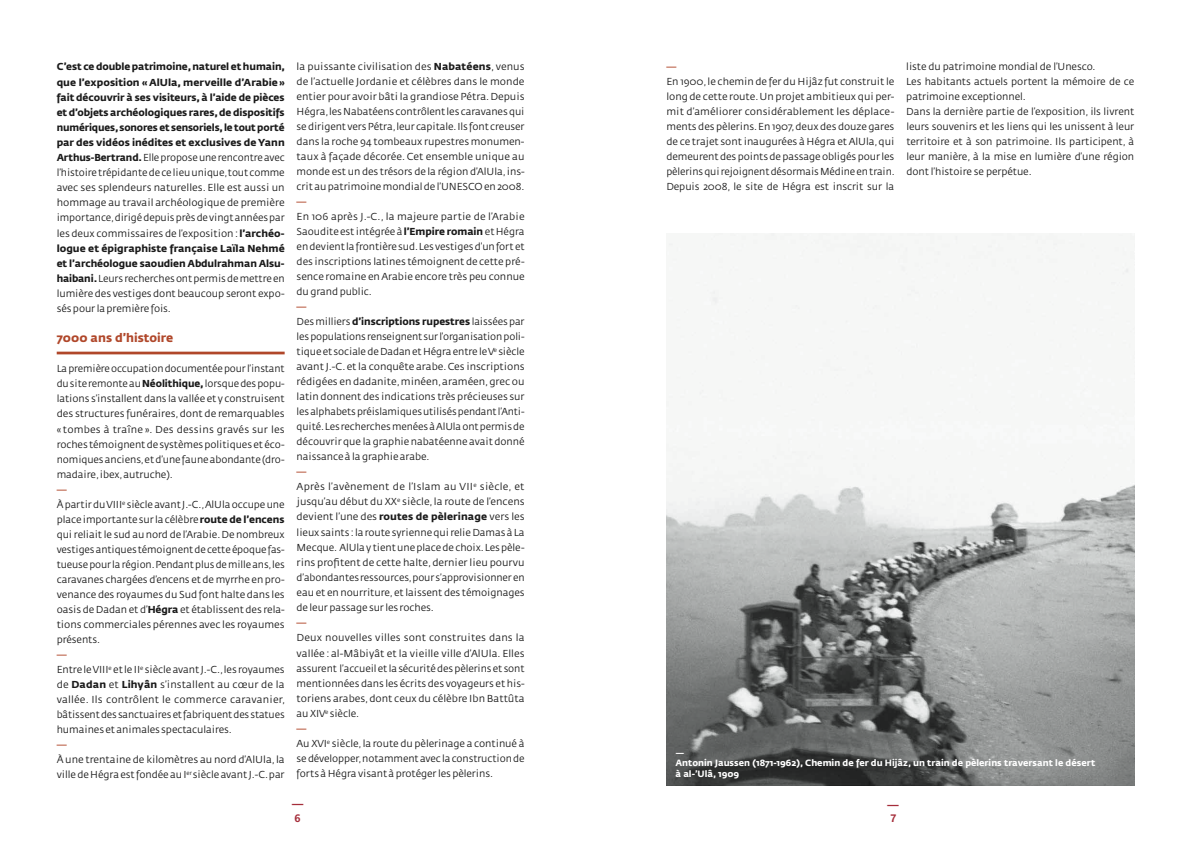
<style>
.page{position:relative;width:1191px;height:842px;background:#fff}
.page>*{position:absolute;margin:0;border:0;box-sizing:border-box;transform-origin:0 0}
.t1{font:700 18px "Mondara Sans";color:#a52d3a}
.t2{font:700 15px "Mondara Sans";color:#a52d3a}
.t3{font:700 12px "Fedra Sans";color:#b0472a}
.t4{font:10px/15px "Fedra Sans";letter-spacing:-.005em;color:#1a1a1a;text-align:justify}
.t5{font:700 10px/16px "Fedra Sans";letter-spacing:-.01em;color:#1a1a1a}
.t6{font:10px "Fedra Sans";color:#b0472a}
.t7{font:700 9px/10.8px "Fedra Sans Std";color:#fff}
.s1{font-weight:700}
.s2{color:#b0472a}
</style>
<div class="page">
<hr style="left:57px;top:352px;width:228px;height:2px;background:#b0472a">
<img style="left:666px;top:234px;width:468px;height:551px">
<p class="t5" style="left:57px;top:59px;width:230px">C’est ce double patrimoine, naturel et humain, que l’exposition «AlUla, merveille d’Arabie»</p>
<p class="t4" style="left:57px;top:90px;width:229px"><span class="s1">fait découvrir à ses visiteurs, à l’aide de pièces et d’objets archéologiques rares, de dispositifs numériques, sonores et sensoriels, le tout porté par des vidéos inédites et exclusives de Yann Arthus-Bertrand.</span> Elleproposeunerencontreavec l’histoiretrépidantedecelieuunique,tout comme avec ses splendeurs naturelles. Elle est aussi un hommage au travail archéologique de première importance,dirigédepuisprèsdevingtannéespar</p>
<p class="t4" style="left:57px;top:226px;width:229px">les deux commissaires de l’exposition:<span class="s1">l’archéo&shy;logue et épigraphiste française Laïla Nehmé et l’archéologue saoudien Abdulrahman Alsu&shy;haibani.</span> Leurs recherchesontpermisdemettreen lumière des vestiges dont beaucoup seront expo&shy;séspourlapremière fois.</p>
<p class="t3" style="left:57px;top:331px;width:118px">7000 ans d’histoire</p>
<p class="t4" style="left:57px;top:361px;width:229px">Lapremièreoccupationdocumentéepourl’instant dusiteremonteau<span class="s1">Néolithique,</span> lorsquedespopu&shy;lations s’installent dans la vallée et y construisent des structures funéraires,dont de remarquables</p>
<p class="t4" style="left:57px;top:422px;width:229px">« tombes à traîne ». Des dessins gravés sur les roches témoignentdesystèmespolitiquesetéco&shy;nomiquesanciens,etd’unefauneabondante(dro&shy;madaire,ibex,autruche).</p>
<p class="t4" style="left:57px;top:482px;width:229px;text-align:left"><span class="s2">—<br></span>ÀpartirduVIII<sup>e</sup> siècleavant J.-C.,AlUlaoccupeune placeimportantesurlacélèbre<span class="s1">route de l’encens </span>qui reliait le sud au nord de l’Arabie.De nombreux vestigesantiques témoignentdecetteépoquefas&shy;tueusepourlarégion.Pendantplusdemilleans,les caravanes chargées d’encens et de myrrhe en pro&shy;venance des royaumes du Sud font halte dans les oasis de Dadan et d’<span class="s1">Hégra</span> et établissent des rela&shy;tions commerciales pérennes avec les royaumes présents.</p>
<p class="t4" style="left:57px;top:647px;width:230px;text-align:left"><span class="s2">—<br></span>Entre leVIII<sup>e</sup> et le II<sup>e</sup> siècleavant J.-C.,les royaumes de <span class="s1">Dadan</span> et <span class="s1">Lihyân</span> s’installent au cœur de la vallée. Ils contrôlent le commerce caravanier, bâtissentdes sanctuaireset fabriquentdes statues humaines etanimales spectaculaires.</p>
<p class="t6" style="left:57px;top:739px;width:11px">—</p>
<p class="t4" style="left:57px;top:752px;width:229px">À une trentaine de kilomètres au nord d’AlUla,la villedeHégraest fondéeauI<sup>er</sup>siècleavant J.-C.par</p>
<p class="t4" style="left:297px;top:59px;width:229px">la puissante civilisation des <span class="s1">Nabatéens</span>, venus de l’actuelle Jordanie et célèbres dans le monde entier pour avoir bâti la grandiose Pétra.Depuis Hégra,lesNabatéens contrôlent les caravanesqui sedirigent versPétra,leur capitale.Ils font creuser dans la roche 94 tombeaux rupestres monumen&shy;taux à façade décorée. Cet ensemble unique au monde est un des trésors de la région d’AlUla,ins&shy;critaupatrimoinemondialde l’UNESCO en2008.</p>
<p class="t6" style="left:297px;top:196px;width:11px">—</p>
<p class="t4" style="left:297px;top:209px;width:229px">En 106 après J.-C., la majeure partie de l’Arabie Saouditeest intégréeà<span class="s1">l’Empire romain</span> etHégra endevient lafrontièresud.Lesvestigesd’unfortet des inscriptions latines témoignent de cette pré&shy;sence romaine en Arabie encore très peu connue dugrandpublic.</p>
<p class="t4" style="left:297px;top:299px;width:229px;text-align:left"><span class="s2">—<br></span>Desmilliers <span class="s1">d’inscriptions rupestres</span> laisséespar lespopulations renseignent surl’organisationpoli&shy;tiqueet socialedeDadanetHégraentreleV<sup>e</sup> siècle avant J.-C.et la conquête arabe.Ces inscriptions rédigées en dadanite,minéen,araméen,grec ou latin donnent des indications très précieuses sur lesalphabetspréislamiquesutiliséspendant l’Anti&shy;quité.Les recherchesmenéesàAlUlaontpermisde découvrir que la graphie nabatéenne avait donné naissanceàlagraphiearabe.</p>
<p class="t4" style="left:297px;top:464px;width:229px;text-align:left"><span class="s2">—<br></span>Après l’avènement de l’Islam au VII<sup>e</sup> siècle, et jusqu’au début du XX<sup>e</sup> siècle,la route de l’encens devient l’une des <span class="s1">routes de pèlerinage</span> vers les</p>
<p class="t4" style="left:297px;top:525px;width:229px">lieux saints :laroutesyriennequirelieDamasàLa Mecque. AlUlay tientuneplacedechoix.Lespèle&shy;rins profitent de cette halte,dernier lieu pourvu d’abondantes ressources,pour s’approvisionneren eau et en nourriture,et laissent des témoignages de leurpassage surles roches.</p>
<p class="t6" style="left:297px;top:617px;width:11px">—</p>
<p class="t4" style="left:297px;top:630px;width:229px;line-height:16px">Deux nouvelles villes sont construites dans la vallée : al-Mâbiyât et la vieille ville d’AlUla. Elles</p>
<p class="t4" style="left:297px;top:661px;width:229px;text-align:left">assurent l’accueilet lasécuritédespèlerinset sont mentionnées dans les écrits des voyageurs et his&shy;toriens arabes,dont ceux du célèbre Ibn Battûta auXIV<sup>e</sup> siècle.<br><span class="s2">—<br></span>Au XVI<sup>e</sup> siècle,la route du pèlerinage a continué à sedévelopper,notammentavec laconstructionde fortsàHégravisantàprotégerlespèlerins.</p>
<h1 class="t1" style="left:291px;top:794px;width:15px">—</h1>
<h2 class="t2" style="left:294px;top:810px;width:8px">6</h2>
<p class="t6" style="left:666px;top:61px;width:11px">—</p>
<p class="t4" style="left:666px;top:74px;width:230px">En 1900,le chemin de fer du Hijâz fut construit le long de cette route.Un projet ambitieux qui per&shy;mit d’améliorer considérablement les déplace&shy;ments des pèlerins.En 1907,deux des douze gares de ce trajet sont inaugurées à Hégra et AlUla,qui demeurentdespointsdepassageobligéspourles pèlerinsquirejoignentdésormaisMédineentrain.<br>Depuis 2008, le site de Hégra est inscrit sur la</p>
<p class="t4" style="left:906px;top:59px;width:229px;text-align:left">liste du patrimoine mondial de l’Unesco.<br>Les habitants actuels portent la mémoire de ce patrimoine exceptionnel.<br>Dans la dernière partie de l’exposition, ils livrent leurs souvenirs et les liens qui les unissent à leur territoire et à son patrimoine. Ils participent, à leur manière, à la mise en lumière d’une région dont l’histoire se perpétue.</p>
<p class="t7" style="left:675px;top:747px;width:421px">—<br>Antonin Jaussen (1871-1962), Chemin de fer du Hijâz, un train de pèlerins traversant le désert à al-’Ulâ, 1909</p>
<h1 class="t1" style="left:886px;top:794px;width:15px">—</h1>
<h2 class="t2" style="left:890px;top:810px;width:8px">7</h2>
</div>
